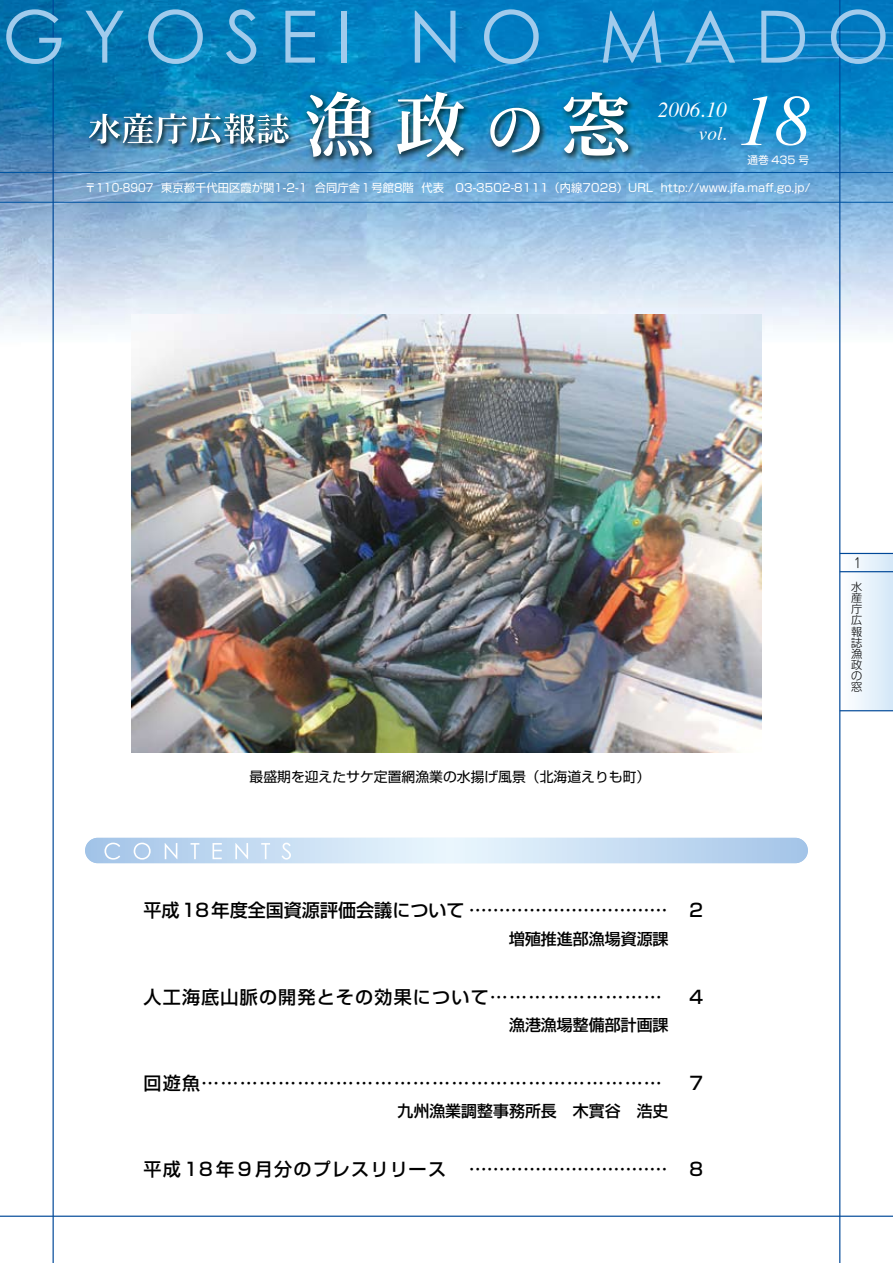
<style>
.page{position:relative;width:893px;height:1263px;background:#fff}
.page>*{position:absolute;margin:0;border:0;box-sizing:border-box;transform-origin:0 0}
.t1{font:72.3px "Century Gothic";letter-spacing:.25em;color:#a1cbec}
.t2{font:italic 72.3px "Times";color:#fff}
.t3{font:italic 21.3px "Times";color:#fff}
.t4{font:italic 19.2px "Times";color:#fff}
.t5{font:500 18px "Shin Go";letter-spacing:.065em;color:#000}
.t6{font:500 18px "Shin Go";color:#000}
.t7{font:500 15.9px "Shin Go";color:#000}
.t8{font:13.8px "Shin Go";color:#000}
.t9{font:11.25px "Shin Go";letter-spacing:.005em;color:#fff}
.t10{font:300 11.1px/11.1px "Shin Go";color:#000;text-align:justify}
.t11{font:10.65px "Shin Go";color:#fff}
</style>
<div class="page">
<img style="left:0;top:0;width:893px;height:353px">
<hr style="left:0;top:172px;width:893px;height:1px;background:#0055a2">
<hr style="left:0;top:202px;width:893px;height:1px;background:#0055a2">
<img style="left:89px;top:113px;width:200px;height:31px">
<img style="left:306px;top:92px;width:66px;height:65px">
<img style="left:397px;top:92px;width:67px;height:65px">
<svg style="left:490px;top:108px;width:50px;height:45px"></svg>
<img style="left:563px;top:92px;width:65px;height:64px">
<div style="left:840px;top:553px;width:53px;height:158px;background:linear-gradient(to right,#fff,#d4e8f8)"></div>
<hr style="left:53px;top:0;width:1px;height:1263px;background:#004898">
<hr style="left:840px;top:553px;width:53px;height:1px;background:#004898">
<hr style="left:840px;top:571px;width:53px;height:1px;background:#004898">
<hr style="left:840px;top:710px;width:53px;height:1px;background:#004898">
<hr style="left:839px;top:0;width:1px;height:1263px;background:#004898">
<hr style="left:0;top:1215px;width:893px;height:2px;background:#004898">
<svg style="left:85px;top:838px;width:723px;height:25px;background:#c8def3"></svg>
<svg style="left:104px;top:843px;width:16px;height:17px"></svg>
<svg style="left:134px;top:843px;width:17px;height:17px"></svg>
<svg style="left:165px;top:843px;width:12px;height:16px"></svg>
<svg style="left:191px;top:843px;width:8px;height:16px"></svg>
<svg style="left:213px;top:843px;width:9px;height:16px"></svg>
<svg style="left:235px;top:843px;width:13px;height:16px"></svg>
<svg style="left:261px;top:843px;width:9px;height:16px"></svg>
<svg style="left:282px;top:843px;width:9px;height:17px"></svg>
<img style="left:131px;top:315px;width:631px;height:438px">
<svg style="left:855px;top:557px;width:3px;height:11px"></svg>
<h1 class="t1" style="left:2px;top:-8px;width:889px">GYOSEI NO MADO</h1>
<h2 class="t3" style="left:658px;top:90px;width:71px">2006.10</h2>
<h3 class="t4" style="left:699px;top:116px;width:30px">vol.</h3>
<h1 class="t2" style="left:738px;top:56px;width:74px">18</h1>
<p class="t11" style="left:748px;top:153px;width:63px">通巻 435 号</p>
<p class="t9" style="left:85px;top:180px;width:727px">〒110-8907 東京都千代田区霞が関1-2-1 合同庁舎１号館8階 代表　03-3502-8111（内線7028）URL http://www.jfa.maff.go.jp/</p>
<p class="t8" style="left:250px;top:767px;width:402px">最盛期を迎えたサケ定置網漁業の水揚げ風景（北海道えりも町）</p>
<h3 class="t6" style="left:144px;top:899px;width:561px">平成18年度全国資源評価会議について……………………………… 2</h3>
<h3 class="t7" style="left:509px;top:929px;width:161px">増殖推進部漁場資源課</h3>
<h3 class="t5" style="left:144px;top:985px;width:520px">人工海底山脈の開発とその効果について ……………………</h3>
<h3 class="t5" style="left:689px;top:985px;width:15px">4</h3>
<h3 class="t7" style="left:509px;top:1015px;width:161px">漁港漁場整備部計画課</h3>
<h3 class="t5" style="left:144px;top:1071px;width:520px">回遊魚………………………………………………………………</h3>
<h3 class="t5" style="left:689px;top:1071px;width:15px">7</h3>
<h3 class="t7" style="left:397px;top:1100px;width:273px">九州漁業調整事務所長　木實谷　浩史</h3>
<h3 class="t5" style="left:144px;top:1157px;width:561px">平成 18 年 9 月分のプレスリリース ……………………………… 8</h3>
<p class="t10" style="left:851px;top:581px;width:12px">水産庁広報誌漁政の窓</p>
</div>
